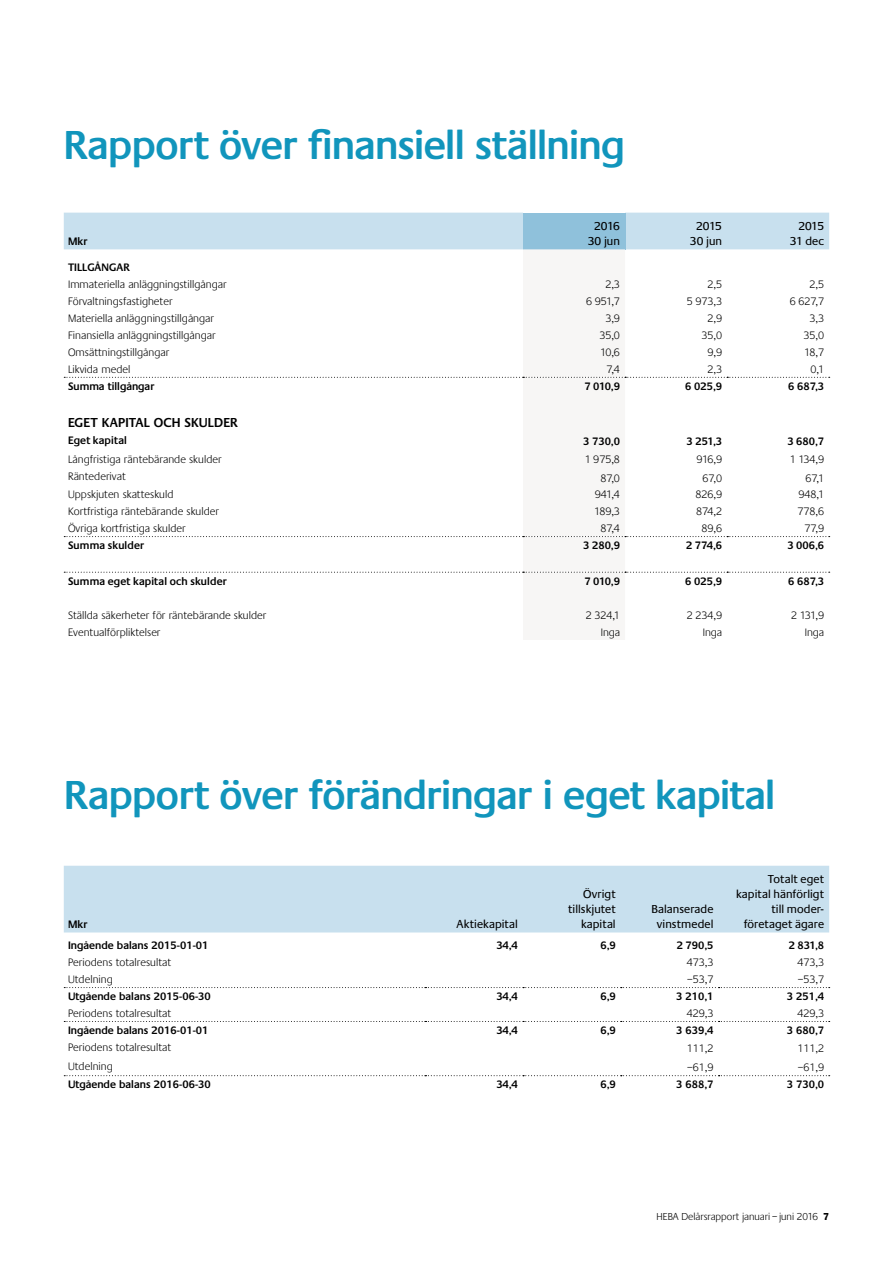
<style>
.page{position:relative;width:893px;height:1263px;background:#fff}
.page>*{position:absolute;margin:0;border:0;box-sizing:border-box;transform-origin:0 0}
.rubrik{font:600 42px "Praxis";letter-spacing:-.01em;color:#1195bc}
.t1{font:600 13.5px "Praxis";letter-spacing:.01em;color:#000}
.t2{font:12px/15px "Praxis";letter-spacing:.01em;color:#000;text-align:right}
.Tabelltext_vit{font:300 11.25px "Praxis";letter-spacing:.005em;color:#000}
._08_tabell_TOPP_höge{font:300 11.25px "Praxis";color:#000}
._08_tabell_TOPP_höge-2{font:600 11.25px "Praxis";color:#000}
._08_tabell_bröd_summ{font:600 11.25px "Praxis";letter-spacing:.005em;color:#000}
._08_tabell_siffra_su{font:600 11.25px "Praxis";color:#000}
.Tabelltext_fet{font:600 11.25px "Praxis";letter-spacing:.015em;color:#000}
.Tabelltext_vit-2{font:600 11.25px "Praxis";letter-spacing:.005em;color:#000}
.Tabelltext{font:300 11.25px "Praxis";letter-spacing:.005em;color:#000}
._08_tabell_siffra{font:300 11.25px "Praxis";color:#000}
.t3{font:300 10.5px "Praxis";color:#000}
.s1{font-weight:700}
</style>
<div class="page">
<svg style="left:64px;top:213px;width:766px;height:360px"></svg>
<div style="left:64px;top:866px;width:765px;height:66px;background:#c8e0ee"></div>
<svg style="left:64px;top:987px;width:766px;height:1px"></svg>
<svg style="left:64px;top:1021px;width:766px;height:1px"></svg>
<svg style="left:64px;top:1075px;width:766px;height:1px"></svg>
<p class="rubrik" style="left:64px;top:122px;width:563px">Rapport över finansiell ställning</p>
<p class="_08_tabell_bröd_summ" style="left:68px;top:235px;width:21px">Mkr</p>
<p class="t2" style="left:594px;top:219px;width:27px">2016</p>
<p class="t2" style="left:588px;top:234px;width:34px">30 jun</p>
<p class="t2" style="left:696px;top:219px;width:27px">2015</p>
<p class="t2" style="left:690px;top:234px;width:34px">30 jun</p>
<p class="t2" style="left:798px;top:219px;width:27px">2015</p>
<p class="t2" style="left:790px;top:234px;width:36px">31 dec</p>
<p class="_08_tabell_bröd_summ" style="left:68px;top:261px;width:63px">TILLGÅNGAR</p>
<p class="Tabelltext_vit" style="left:68px;top:279px;width:160px">Immateriella anläggningstillgångar</p>
<p class="_08_tabell_TOPP_höge" style="left:605px;top:279px;width:16px">2,3</p>
<p class="_08_tabell_TOPP_höge" style="left:707px;top:279px;width:16px">2,5</p>
<p class="_08_tabell_TOPP_höge" style="left:809px;top:279px;width:16px">2,5</p>
<p class="Tabelltext_vit" style="left:68px;top:296px;width:106px">Förvaltningsfastigheter</p>
<p class="_08_tabell_TOPP_höge" style="left:586px;top:296px;width:35px">6 951,7</p>
<p class="_08_tabell_TOPP_höge" style="left:687px;top:296px;width:37px">5 973,3</p>
<p class="_08_tabell_TOPP_höge" style="left:790px;top:296px;width:36px">6 627,7</p>
<p class="Tabelltext_vit" style="left:68px;top:313px;width:148px">Materiella anläggningstillgångar</p>
<p class="_08_tabell_TOPP_höge" style="left:605px;top:313px;width:16px">3,9</p>
<p class="_08_tabell_TOPP_höge" style="left:707px;top:313px;width:16px">2,9</p>
<p class="_08_tabell_TOPP_höge" style="left:809px;top:313px;width:16px">3,3</p>
<p class="Tabelltext_vit" style="left:68px;top:329px;width:149px">Finansiella anläggningstillgångar</p>
<p class="_08_tabell_TOPP_höge" style="left:599px;top:329px;width:22px">35,0</p>
<p class="_08_tabell_TOPP_höge" style="left:701px;top:329px;width:22px">35,0</p>
<p class="_08_tabell_TOPP_höge" style="left:803px;top:329px;width:22px">35,0</p>
<p class="Tabelltext_vit" style="left:68px;top:346px;width:103px">Omsättningstillgångar</p>
<p class="_08_tabell_TOPP_höge" style="left:600px;top:346px;width:21px">10,6</p>
<p class="_08_tabell_TOPP_höge" style="left:707px;top:346px;width:16px">9,9</p>
<p class="_08_tabell_TOPP_höge" style="left:804px;top:346px;width:21px">18,7</p>
<p class="Tabelltext_vit" style="left:68px;top:363px;width:64px">Likvida medel</p>
<p class="_08_tabell_TOPP_höge" style="left:606px;top:363px;width:15px">7,4</p>
<p class="_08_tabell_TOPP_höge" style="left:707px;top:363px;width:16px">2,3</p>
<p class="_08_tabell_TOPP_höge" style="left:810px;top:363px;width:15px">0,1</p>
<p class="Tabelltext_vit-2" style="left:68px;top:380px;width:88px">Summa tillgångar</p>
<p class="_08_tabell_TOPP_höge-2" style="left:584px;top:380px;width:37px">7 010,9</p>
<p class="_08_tabell_TOPP_höge-2" style="left:685px;top:380px;width:38px">6 025,9</p>
<p class="_08_tabell_TOPP_höge-2" style="left:788px;top:380px;width:37px">6 687,3</p>
<p class="t1" style="left:68px;top:415px;width:172px">EGET KAPITAL OCH SKULDER</p>
<p class="Tabelltext_fet" style="left:68px;top:434px;width:60px">Eget kapital</p>
<p class="_08_tabell_TOPP_höge-2" style="left:583px;top:435px;width:38px">3 730,0</p>
<p class="_08_tabell_TOPP_höge-2" style="left:687px;top:435px;width:37px">3 251,3</p>
<p class="_08_tabell_TOPP_höge-2" style="left:787px;top:435px;width:38px">3 680,7</p>
<p class="Tabelltext_vit" style="left:68px;top:453px;width:155px">Långfristiga räntebärande skulder</p>
<p class="_08_tabell_TOPP_höge" style="left:585px;top:453px;width:37px">1 975,8</p>
<p class="_08_tabell_TOPP_höge" style="left:697px;top:453px;width:27px">916,9</p>
<p class="_08_tabell_TOPP_höge" style="left:790px;top:453px;width:36px">1 134,9</p>
<p class="Tabelltext_vit" style="left:68px;top:470px;width:59px">Räntederivat</p>
<p class="_08_tabell_TOPP_höge" style="left:600px;top:472px;width:21px">87,0</p>
<p class="_08_tabell_TOPP_höge" style="left:702px;top:472px;width:21px">67,0</p>
<p class="_08_tabell_TOPP_höge" style="left:805px;top:472px;width:20px">67,1</p>
<p class="Tabelltext_vit" style="left:68px;top:489px;width:107px">Uppskjuten skatteskuld</p>
<p class="_08_tabell_TOPP_höge" style="left:595px;top:489px;width:27px">941,4</p>
<p class="_08_tabell_TOPP_höge" style="left:695px;top:489px;width:28px">826,9</p>
<p class="_08_tabell_TOPP_höge" style="left:798px;top:489px;width:27px">948,1</p>
<p class="Tabelltext_vit" style="left:68px;top:506px;width:152px">Kortfristiga räntebärande skulder</p>
<p class="_08_tabell_TOPP_höge" style="left:594px;top:506px;width:27px">189,3</p>
<p class="_08_tabell_TOPP_höge" style="left:696px;top:506px;width:27px">874,2</p>
<p class="_08_tabell_TOPP_höge" style="left:797px;top:506px;width:28px">778,6</p>
<p class="Tabelltext_vit" style="left:68px;top:523px;width:119px">Övriga kortfristiga skulder</p>
<p class="_08_tabell_TOPP_höge" style="left:600px;top:523px;width:21px">87,4</p>
<p class="_08_tabell_TOPP_höge" style="left:701px;top:523px;width:22px">89,6</p>
<p class="_08_tabell_TOPP_höge" style="left:804px;top:523px;width:21px">77,9</p>
<p class="Tabelltext_fet" style="left:68px;top:539px;width:78px">Summa skulder</p>
<p class="_08_tabell_TOPP_höge-2" style="left:583px;top:539px;width:38px">3 280,9</p>
<p class="_08_tabell_TOPP_höge-2" style="left:686px;top:539px;width:37px">2 774,6</p>
<p class="_08_tabell_TOPP_höge-2" style="left:787px;top:539px;width:38px">3 006,6</p>
<p class="Tabelltext_fet" style="left:68px;top:575px;width:160px">Summa eget kapital och skulder</p>
<p class="_08_tabell_TOPP_höge-2" style="left:584px;top:575px;width:37px">7 010,9</p>
<p class="_08_tabell_TOPP_höge-2" style="left:685px;top:575px;width:38px">6 025,9</p>
<p class="_08_tabell_TOPP_höge-2" style="left:788px;top:575px;width:37px">6 687,3</p>
<p class="Tabelltext_vit" style="left:68px;top:609px;width:200px">Ställda säkerheter för räntebärande skulder</p>
<p class="_08_tabell_TOPP_höge" style="left:586px;top:609px;width:36px">2 324,1</p>
<p class="_08_tabell_TOPP_höge" style="left:687px;top:609px;width:37px">2 234,9</p>
<p class="_08_tabell_TOPP_höge" style="left:791px;top:609px;width:34px">2 131,9</p>
<p class="Tabelltext_vit" style="left:68px;top:626px;width:94px">Eventualförpliktelser</p>
<p class="_08_tabell_TOPP_höge" style="left:601px;top:626px;width:21px">Inga</p>
<p class="_08_tabell_TOPP_höge" style="left:703px;top:626px;width:21px">Inga</p>
<p class="_08_tabell_TOPP_höge" style="left:805px;top:626px;width:21px">Inga</p>
<p class="rubrik" style="left:64px;top:771px;width:712px">Rapport över förändringar i eget kapital</p>
<p class="_08_tabell_bröd_summ" style="left:68px;top:918px;width:21px">Mkr</p>
<p class="t2" style="left:457px;top:917px;width:63px">Aktiekapital</p>
<p class="t2" style="left:568px;top:887px;width:49px">Övrigt tillskjutet kapital</p>
<p class="t2" style="left:651px;top:902px;width:64px;text-align:center">Balanserade vinstmedel</p>
<p class="t2" style="left:736px;top:872px;width:89px">Totalt eget kapital hänförligt till moder&shy;företaget ägare</p>
<p class="_08_tabell_bröd_summ" style="left:68px;top:939px;width:142px">Ingående balans 2015-01-01</p>
<p class="_08_tabell_TOPP_höge-2" style="left:496px;top:939px;width:23px">34,4</p>
<p class="_08_tabell_TOPP_höge-2" style="left:600px;top:939px;width:17px">6,9</p>
<p class="_08_tabell_TOPP_höge-2" style="left:677px;top:939px;width:38px">2 790,5</p>
<p class="_08_tabell_TOPP_höge-2" style="left:789px;top:939px;width:37px">2 831,8</p>
<p class="Tabelltext_vit" style="left:68px;top:957px;width:105px">Periodens totalresultat</p>
<p class="_08_tabell_TOPP_höge" style="left:687px;top:957px;width:28px">473,3</p>
<p class="_08_tabell_TOPP_höge" style="left:797px;top:957px;width:28px">473,3</p>
<p class="Tabelltext_vit" style="left:68px;top:974px;width:46px">Utdelning</p>
<p class="_08_tabell_TOPP_höge" style="left:687px;top:974px;width:28px">–53,7</p>
<p class="_08_tabell_TOPP_höge" style="left:798px;top:974px;width:28px">–53,7</p>
<p class="Tabelltext_vit-2" style="left:68px;top:990px;width:144px">Utgående balans 2015-06-30</p>
<p class="_08_tabell_siffra_su" style="left:496px;top:990px;width:23px">34,4</p>
<p class="_08_tabell_siffra_su" style="left:600px;top:990px;width:17px">6,9</p>
<p class="_08_tabell_siffra_su" style="left:676px;top:990px;width:39px">3 210,1</p>
<p class="_08_tabell_siffra_su" style="left:787px;top:990px;width:39px">3 251,4</p>
<p class="Tabelltext_vit" style="left:68px;top:1007px;width:105px">Periodens totalresultat</p>
<p class="_08_tabell_TOPP_höge" style="left:687px;top:1007px;width:28px">429,3</p>
<p class="_08_tabell_TOPP_höge" style="left:797px;top:1007px;width:28px">429,3</p>
<p class="_08_tabell_bröd_summ" style="left:68px;top:1024px;width:142px">Ingående balans 2016-01-01</p>
<p class="_08_tabell_siffra_su" style="left:496px;top:1024px;width:23px">34,4</p>
<p class="_08_tabell_siffra_su" style="left:600px;top:1024px;width:17px">6,9</p>
<p class="_08_tabell_siffra_su" style="left:676px;top:1024px;width:39px">3 639,4</p>
<p class="_08_tabell_siffra_su" style="left:787px;top:1024px;width:39px">3 680,7</p>
<p class="Tabelltext" style="left:68px;top:1041px;width:105px">Periodens totalresultat</p>
<p class="_08_tabell_siffra" style="left:687px;top:1042px;width:28px">111,2</p>
<p class="_08_tabell_siffra" style="left:797px;top:1042px;width:28px">111,2</p>
<p class="Tabelltext_vit" style="left:68px;top:1060px;width:46px">Utdelning</p>
<p class="_08_tabell_siffra" style="left:687px;top:1061px;width:28px">–61,9</p>
<p class="_08_tabell_siffra" style="left:798px;top:1061px;width:28px">–61,9</p>
<p class="_08_tabell_bröd_summ" style="left:68px;top:1078px;width:144px">Utgående balans 2016-06-30</p>
<p class="_08_tabell_siffra_su" style="left:496px;top:1078px;width:23px">34,4</p>
<p class="_08_tabell_siffra_su" style="left:600px;top:1078px;width:17px">6,9</p>
<p class="_08_tabell_siffra_su" style="left:676px;top:1078px;width:39px">3 688,7</p>
<p class="_08_tabell_siffra_su" style="left:787px;top:1078px;width:39px">3 730,0</p>
<p class="t3" style="left:657px;top:1211px;width:174px">HEBA Delårsrapport januari – juni 2016 <span class="s1">7</span></p>
</div>
